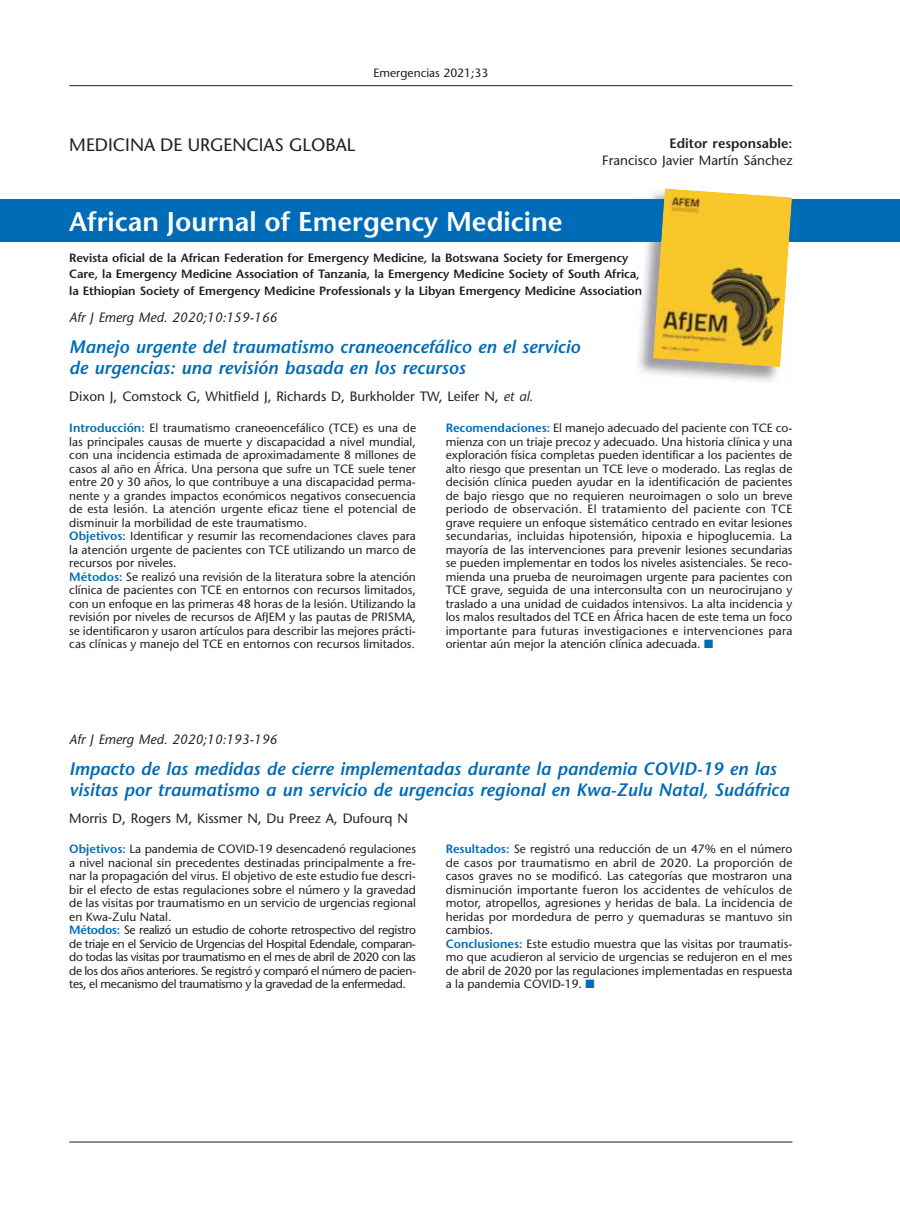
<style>
.page{position:relative;width:900px;height:1211px;background:#fff}
.page>*{position:absolute;margin:0;border:0;box-sizing:border-box;transform-origin:0 0}
.t1{font:600 27px "Stone Sans";color:#fff}
.t2{font:italic 600 18px/21px "Stone Sans";color:#006bb6}
.t3{font:18px "Stone Sans";color:#221f1f}
.t4{font:13.5px "Stone Sans";color:#221f1f}
.t5{font:italic 13.5px "Stone Sans";color:#221f1f}
.t6{font:600 13.5px "Stone Sans";color:#221f1f}
.t7{font:12px/13.5px "Stone Sans";color:#221f1f}
.t8{font:600 12px/16.5px "Stone Sans";letter-spacing:-.01em;color:#221f1f}
.s1{font-style:italic}
.s2{font-weight:600;color:#006bb6}
.s3{color:#006bb6}
</style>
<div class="page">
<hr style="left:69px;top:1141px;width:723px;height:1px;background:#221f1f">
<hr style="left:69px;top:85px;width:723px;height:1px;background:#221f1f">
<div style="left:0;top:199px;width:900px;height:42px;background:#006bb6"></div>
<img style="left:636px;top:195px;width:142px;height:187px">
<img style="left:636px;top:199px;width:17px;height:42px">
<svg style="left:636px;top:269px;width:5px;height:29px"></svg>
<img style="left:653px;top:188px;width:139px;height:179px">
<p class="t7" style="left:373px;top:66px;width:116px">Emergencias 2021;33</p>
<h2 class="t3" style="left:69px;top:136px;width:288px">MEDICINA DE URGENCIAS GLOBAL</h2>
<p class="t6" style="left:669px;top:137px;width:124px">Editor responsable:</p>
<p class="t4" style="left:602px;top:153px;width:192px">Francisco Javier Martín Sánchez</p>
<h1 class="t1" style="left:69px;top:208px;width:495px">African Journal of Emergency Medicine</h1>
<p class="t8" style="left:69px;top:250px;width:574px">Revista oficial de la African Federation for Emergency Medicine, la Botswana Society for Emergency<br>Care, la Emergency Medicine Association of Tanzania, la Emergency Medicine Society of South Africa, la Ethiopian Society of Emergency Medicine Professionals y la Libyan Emergency Medicine Association</p>
<p class="t5" style="left:69px;top:310px;width:209px">Afr J Emerg Med. 2020;10:159-166</p>
<h2 class="t2" style="left:69px;top:337px;width:512px">Manejo urgente del traumatismo craneoencefálico en el servicio de urgencias: una revisión basada en los recursos</h2>
<p class="t4" style="left:69px;top:390px;width:465px">Dixon J, Comstock G, Whitfield J, Richards D, Burkholder TW, Leifer N, <span class="s1">et al.</span></p>
<p class="t7" style="left:69px;top:421px;width:348px"><span class="s2">Introducción:</span> El traumatismo craneoencefálico (TCE) es una de las principales causas de muerte y discapacidad a nivel mundial, con una incidencia estimada de aproximadamente 8 millones de casos al año en África. Una persona que sufre un TCE suele tener entre 20 y 30 años, lo que contribuye a una discapacidad perma&shy;nente y a grandes impactos económicos negativos consecuencia de esta lesión. La atención urgente eficaz tiene el potencial de disminuir la morbilidad de este traumatismo.<br><span class="s2">Objetivos:</span> Identificar y resumir las recomendaciones claves para la atención urgente de pacientes con TCE utilizando un marco de recursos por niveles.<br><span class="s2">Métodos:</span> Se realizó una revisión de la literatura sobre la atención clínica de pacientes con TCE en entornos con recursos limitados, con un enfoque en las primeras 48 horas de la lesión. Utilizando la revisión por niveles de recursos de AfJEM y las pautas de PRISMA, se identificaron y usaron artículos para describir las mejores prácti&shy;cas clínicas y manejo del TCE en entornos con recursos limitados.</p>
<p class="t7" style="left:446px;top:421px;width:348px;text-align:justify"><span class="s2">Recomendaciones:</span> El manejo adecuado del paciente con TCE co&shy;mienza con un triaje precoz y adecuado. Una historia clínica y una exploración física completas pueden identificar a los pacientes de alto riesgo que presentan un TCE leve o moderado. Las reglas de decisión clínica pueden ayudar en la identificación de pacientes de bajo riesgo que no requieren neuroimagen o solo un breve periodo de observación. El tratamiento del paciente con TCE grave requiere un enfoque sistemático centrado en evitar lesiones secundarias, incluidas hipotensión, hipoxia e hipoglucemia. La mayoría de las intervenciones para prevenir lesiones secundarias se pueden implementar en todos los niveles asistenciales. Se reco&shy;mienda una prueba de neuroimagen urgente para pacientes con TCE grave, seguida de una interconsulta con un neurocirujano y traslado a una unidad de cuidados intensivos. La alta incidencia y los malos resultados del TCE en África hacen de este tema un foco importante para futuras investigaciones e intervenciones para orientar aún mejor la atención clínica adecuada. <span class="s3">■</span></p>
<p class="t5" style="left:69px;top:732px;width:209px">Afr J Emerg Med. 2020;10:193-196</p>
<h2 class="t2" style="left:69px;top:759px;width:721px">Impacto de las medidas de cierre implementadas durante la pandemia COVID-19 en las visitas por traumatismo a un servicio de urgencias regional en Kwa-Zulu Natal, Sudáfrica</h2>
<p class="t4" style="left:69px;top:811px;width:340px">Morris D, Rogers M, Kissmer N, Du Preez A, Dufourq N</p>
<p class="t7" style="left:69px;top:842px;width:348px"><span class="s2">Objetivos:</span> La pandemia de COVID-19 desencadenó regulaciones a nivel nacional sin precedentes destinadas principalmente a fre&shy;nar la propagación del virus. El objetivo de este estudio fue descri&shy;bir el efecto de estas regulaciones sobre el número y la gravedad de las visitas por traumatismo en un servicio de urgencias regional en Kwa-Zulu Natal.<br><span class="s2">Métodos:</span> Se realizó un estudio de cohorte retrospectivo del registro de triaje en el Servicio de Urgencias del Hospital Edendale, comparan&shy;do todas las visitas por traumatismo en el mes de abril de 2020 con las de los dos años anteriores. Se registró y comparó el número de pacien&shy;tes, el mecanismo del traumatismo y la gravedad de la enfermedad.</p>
<p class="t7" style="left:446px;top:842px;width:348px"><span class="s2">Resultados:</span> Se registró una reducción de un 47% en el número de casos por traumatismo en abril de 2020. La proporción de casos graves no se modificó. Las categorías que mostraron una disminución importante fueron los accidentes de vehículos de motor, atropellos, agresiones y heridas de bala. La incidencia de heridas por mordedura de perro y quemaduras se mantuvo sin cambios.<br><span class="s2">Conclusiones:</span> Este estudio muestra que las visitas por traumatis&shy;mo que acudieron al servicio de urgencias se redujeron en el mes de abril de 2020 por las regulaciones implementadas en respuesta a la pandemia COVID-19. <span class="s3">■</span></p>
</div>
